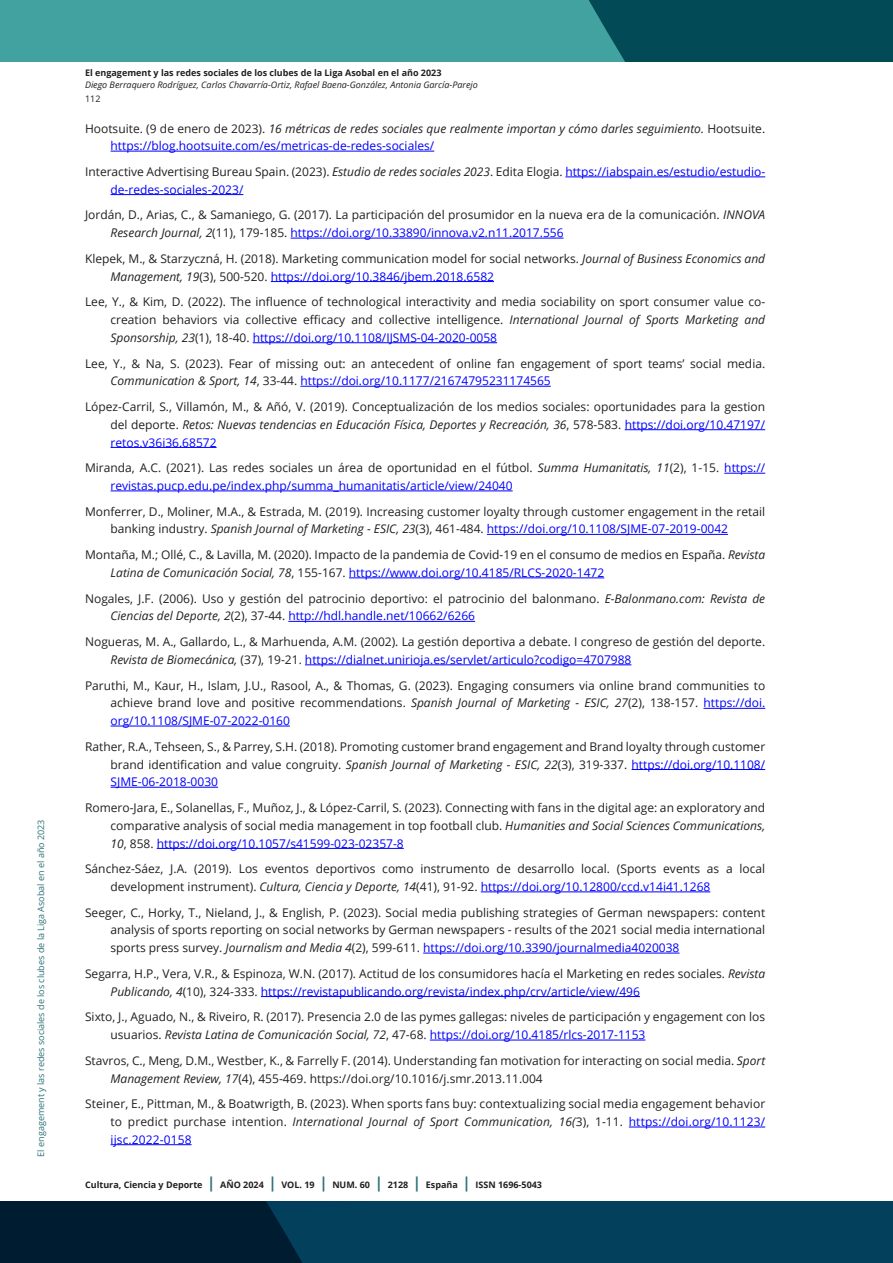
<style>
.page{position:relative;width:893px;height:1263px;background:#fff}
.page>*{position:absolute;margin:0;border:0;box-sizing:border-box;transform-origin:0 0}
.bibliografia{font:12px/17.7px "Open Sans";color:#231f20}
.bibliografia-2{font:12px/17.7px "Open Sans";color:#00f}
.bibliografia-3{font:italic 12px/17.7px "Open Sans";color:#231f20}
.t1{font:700 9px "Open Sans";color:#231f20}
.t2{font:italic 9px "Open Sans";color:#231f20}
.t3{font:9px "Open Sans";color:#2c727a}
.t4{font:9px "Open Sans";color:#231f20}
.s1{font-style:normal}
.s2{font-style:normal;color:#00f}
.s3{color:#231f20}
.s4{font-style:italic;color:#231f20}
.s5{font-style:italic}
.s6{color:#00f}
.s7{font-size:15px;color:#2c727a}
</style>
<div class="page">
<svg style="left:0;top:1201px;width:893px;height:62px;background:#02344e"></svg>
<div style="left:0;top:0;width:893px;height:62px;background:#41a29f"></div>
<div style="left:589px;top:0;width:304px;height:62px;background:#024a56"></div>
<hr style="left:111px;top:151px;width:323px;height:1px;background:#00f">
<hr style="left:565px;top:177px;width:200px;height:1px;background:#00f">
<hr style="left:111px;top:194px;width:132px;height:1px;background:#00f">
<hr style="left:291px;top:238px;width:272px;height:1px;background:#00f">
<hr style="left:271px;top:281px;width:223px;height:1px;background:#00f">
<hr style="left:253px;top:342px;width:244px;height:1px;background:#00f">
<hr style="left:300px;top:386px;width:251px;height:1px;background:#00f">
<hr style="left:625px;top:429px;width:140px;height:1px;background:#00f">
<hr style="left:111px;top:447px;width:106px;height:1px;background:#00f">
<hr style="left:724px;top:473px;width:41px;height:1px;background:#00f">
<hr style="left:111px;top:491px;width:402px;height:1px;background:#00f">
<hr style="left:487px;top:534px;width:241px;height:1px;background:#00f">
<hr style="left:349px;top:578px;width:255px;height:1px;background:#00f">
<hr style="left:288px;top:621px;width:187px;height:1px;background:#00f">
<hr style="left:305px;top:664px;width:326px;height:1px;background:#00f">
<hr style="left:703px;top:708px;width:62px;height:1px;background:#00f">
<hr style="left:111px;top:726px;width:179px;height:1px;background:#00f">
<hr style="left:632px;top:769px;width:133px;height:1px;background:#00f">
<hr style="left:111px;top:787px;width:107px;height:1px;background:#00f">
<hr style="left:157px;top:848px;width:247px;height:1px;background:#00f">
<hr style="left:481px;top:891px;width:229px;height:1px;background:#00f">
<hr style="left:423px;top:953px;width:256px;height:1px;background:#00f">
<hr style="left:261px;top:996px;width:379px;height:1px;background:#00f">
<hr style="left:430px;top:1040px;width:215px;height:1px;background:#00f">
<hr style="left:629px;top:1127px;width:136px;height:1px;background:#00f">
<hr style="left:111px;top:1144px;width:81px;height:1px;background:#00f">
<p class="t3" style="left:35px;top:1156px;width:338px;rotate:-90deg">El engagement y las redes sociales de los clubes de la Liga Asobal en el año 2023</p>
<p class="t1" style="left:85px;top:67px;width:358px">El engagement y las redes sociales de los clubes de la Liga Asobal en el año 2023</p>
<p class="t2" style="left:85px;top:79px;width:394px">Diego Berraquero Rodríguez, Carlos Chavarría-Ortiz, Rafael Baena-González, Antonia García-Parejo</p>
<p class="t4" style="left:85px;top:92px;width:17px">112</p>
<p class="bibliografia-3" style="left:111px;top:119px;width:656px;text-indent:-26px"><span class="s1">Hootsuite. (9 de enero de 2023).</span> 16 métricas de redes sociales que realmente importan y cómo darles seguimiento. <span class="s1">Hootsuite. </span><span class="s2">https://blog.hootsuite.com/es/metricas-de-redes-sociales/</span></p>
<p class="bibliografia-2" style="left:111px;top:162px;width:656px;text-indent:-26px"><span class="s3">Interactive Advertising Bureau Spain. (2023).</span> <span class="s4">Estudio de redes sociales 2023</span><span class="s3">. Edita Elogia.</span> https://iabspain.es/estudio/estudio&shy;de-redes-sociales-2023/</p>
<p class="bibliografia" style="left:111px;top:206px;width:656px;text-indent:-26px">Jordán, D., Arias, C., &amp; Samaniego, G. (2017). La participación del prosumidor en la nueva era de la comunicación. <span class="s5">INNOVA<br>Research Journal, 2</span>(11), 179-185. <span class="s6">https://doi.org/10.33890/innova.v2.n11.2017.556</span></p>
<p class="bibliografia" style="left:111px;top:249px;width:656px;text-indent:-26px">Klepek, M., &amp; Starzyczná, H. (2018). Marketing communication model for social networks. <span class="s5">Journal of Business Economics and<br>Management, 19</span>(3), 500-520. <span class="s6">https://doi.org/10.3846/jbem.2018.6582</span></p>
<p class="bibliografia" style="left:111px;top:293px;width:656px;text-align:justify;text-indent:-26px">Lee, Y., &amp; Kim, D. (2022). The influence of technological interactivity and media sociability on sport consumer value co&shy;creation behaviors via collective efficacy and collective intelligence. <span class="s5">International Journal of Sports Marketing and Sponsorship, 23</span>(1), 18-40. <span class="s6">https://doi.org/10.1108/IJSMS-04-2020-0058</span></p>
<p class="bibliografia" style="left:111px;top:354px;width:656px;text-indent:-26px">Lee, Y., &amp; Na, S. (2023). Fear of missing out: an antecedent of online fan engagement of sport teams’ social media.<br><span class="s5">Communication &amp; Sport, 14</span>, 33-44. <span class="s6">https://doi.org/10.1177/21674795231174565</span></p>
<p class="bibliografia" style="left:111px;top:398px;width:656px;text-align:justify;text-indent:-26px">López-Carril, S., Villamón, M., &amp; Añó, V. (2019). Conceptualización de los medios sociales: oportunidades para la gestion del deporte. <span class="s5">Retos: Nuevas tendencias en Educación Física, Deportes y Recreación, 36</span>, 578-583. <span class="s6">https://doi.org/10.47197/ retos.v36i36.68572</span></p>
<p class="bibliografia-2" style="left:111px;top:459px;width:656px;text-indent:-26px"><span class="s3">Miranda, A.C. (2021). Las redes sociales un área de oportunidad en el fútbol.</span> <span class="s4">Summa Humanitatis, 11</span><span class="s3">(2), 1-15.</span> https:// revistas.pucp.edu.pe/index.php/summa_humanitatis/article/view/24040</p>
<p class="bibliografia" style="left:111px;top:502px;width:656px;text-indent:-26px">Monferrer, D., Moliner, M.A., &amp; Estrada, M. (2019). Increasing customer loyalty through customer engagement in the retail banking industry. <span class="s5">Spanish Journal of Marketing - ESIC, 23</span>(3), 461-484. <span class="s6">https://doi.org/10.1108/SJME-07-2019-0042</span></p>
<p class="bibliografia" style="left:111px;top:546px;width:656px;text-indent:-26px">Montaña, M.; Ollé, C., &amp; Lavilla, M. (2020). Impacto de la pandemia de Covid-19 en el consumo de medios en España. <span class="s5">Revista<br>Latina de Comunicación Social, 78</span>, 155-167. <span class="s6">https://www.doi.org/10.4185/RLCS-2020-1472</span></p>
<p class="bibliografia" style="left:111px;top:589px;width:656px;text-indent:-26px">Nogales, J.F. (2006). Uso y gestión del patrocinio deportivo: el patrocinio del balonmano. <span class="s5">E-Balonmano.com: Revista de<br>Ciencias del Deporte, 2</span>(2), 37-44. <span class="s6">http://hdl.handle.net/10662/6266</span></p>
<p class="bibliografia" style="left:111px;top:633px;width:656px;text-indent:-26px">Nogueras, M. A., Gallardo, L., &amp; Marhuenda, A.M. (2002). La gestión deportiva a debate. I congreso de gestión del deporte.<br><span class="s5">Revista de Biomecánica,</span> (37), 19-21. <span class="s6">https://dialnet.unirioja.es/servlet/articulo?codigo=4707988</span></p>
<p class="bibliografia" style="left:111px;top:676px;width:656px;text-align:justify;text-indent:-26px">Paruthi, M., Kaur, H., Islam, J.U., Rasool, A., &amp; Thomas, G. (2023). Engaging consumers via online brand communities to achieve brand love and positive recommendations. <span class="s5">Spanish Journal of Marketing - ESIC, 27</span>(2), 138-157. <span class="s6">https://doi. org/10.1108/SJME-07-2022-0160</span></p>
<p class="bibliografia" style="left:111px;top:737px;width:656px;text-align:justify;text-indent:-26px">Rather, R.A., Tehseen, S., &amp; Parrey, S.H. (2018). Promoting customer brand engagement and Brand loyalty through customer brand identification and value congruity. <span class="s5">Spanish Journal of Marketing - ESIC, 22</span>(3), 319-337. <span class="s6">https://doi.org/10.1108/ SJME-06-2018-0030</span></p>
<p class="bibliografia" style="left:111px;top:798px;width:656px;text-align:justify;text-indent:-26px">Romero-Jara, E., Solanellas, F., Muñoz, J., &amp; López-Carril, S. (2023). Connecting with fans in the digital age: an exploratory and comparative analysis of social media management in top football club. <span class="s5">Humanities and Social Sciences Communications, 10</span>, 858. <span class="s6">https://doi.org/10.1057/s41599-023-02357-8</span></p>
<p class="bibliografia" style="left:111px;top:860px;width:656px;text-indent:-26px">Sánchez-Sáez, J.A. (2019). Los eventos deportivos como instrumento de desarrollo local. (Sports events as a local development instrument). <span class="s5">Cultura, Ciencia y Deporte, 14</span>(41), 91-92. <span class="s6">https://doi.org/10.12800/ccd.v14i41.1268</span></p>
<p class="bibliografia" style="left:111px;top:903px;width:656px;text-align:justify;text-indent:-26px">Seeger, C., Horky, T., Nieland, J., &amp; English, P. (2023). Social media publishing strategies of German newspapers: content analysis of sports reporting on social networks by German newspapers - results of the 2021 social media international sports press survey. <span class="s5">Journalism and Media 4</span>(2), 599-611. <span class="s6">https://doi.org/10.3390/journalmedia4020038</span></p>
<p class="bibliografia" style="left:111px;top:964px;width:656px;text-indent:-26px">Segarra, H.P., Vera, V.R., &amp; Espinoza, W.N. (2017). Actitud de los consumidores hacía el Marketing en redes sociales. <span class="s5">Revista<br>Publicando, 4</span>(10), 324-333. <span class="s6">https://revistapublicando.org/revista/index.php/crv/article/view/496</span></p>
<p class="bibliografia" style="left:111px;top:1008px;width:656px;text-indent:-26px">Sixto, J., Aguado, N., &amp; Riveiro, R. (2017). Presencia 2.0 de las pymes gallegas: niveles de participación y engagement con los usuarios. <span class="s5">Revista Latina de Comunicación Social, 72</span>, 47-68. <span class="s6">https://doi.org/10.4185/rlcs-2017-1153</span></p>
<p class="bibliografia" style="left:111px;top:1051px;width:656px;text-indent:-26px">Stavros, C., Meng, D.M., Westber, K., &amp; Farrelly F. (2014). Understanding fan motivation for interacting on social media. <span class="s5">Sport<br>Management Review, 17</span>(4), 455-469. https://doi.org/10.1016/j.smr.2013.11.004</p>
<p class="bibliografia" style="left:111px;top:1095px;width:656px;text-align:justify;text-indent:-26px">Steiner, E., Pittman, M., &amp; Boatwrigth, B. (2023). When sports fans buy: contextualizing social media engagement behavior to predict purchase intention. <span class="s5">International Journal of Sport Communication, 16(</span>3), 1-11. <span class="s6">https://doi.org/10.1123/ ijsc.2022-0158</span></p>
<p class="t1" style="left:85px;top:1179px;width:458px">Cultura, Ciencia y Deporte <span class="s7">|</span> AÑO 2024 <span class="s7">|</span> VOL. 19 <span class="s7">|</span> NUM. 60 <span class="s7">|</span> 2128 <span class="s7">|</span> España <span class="s7">|</span> ISSN 1696-5043</p>
</div>
